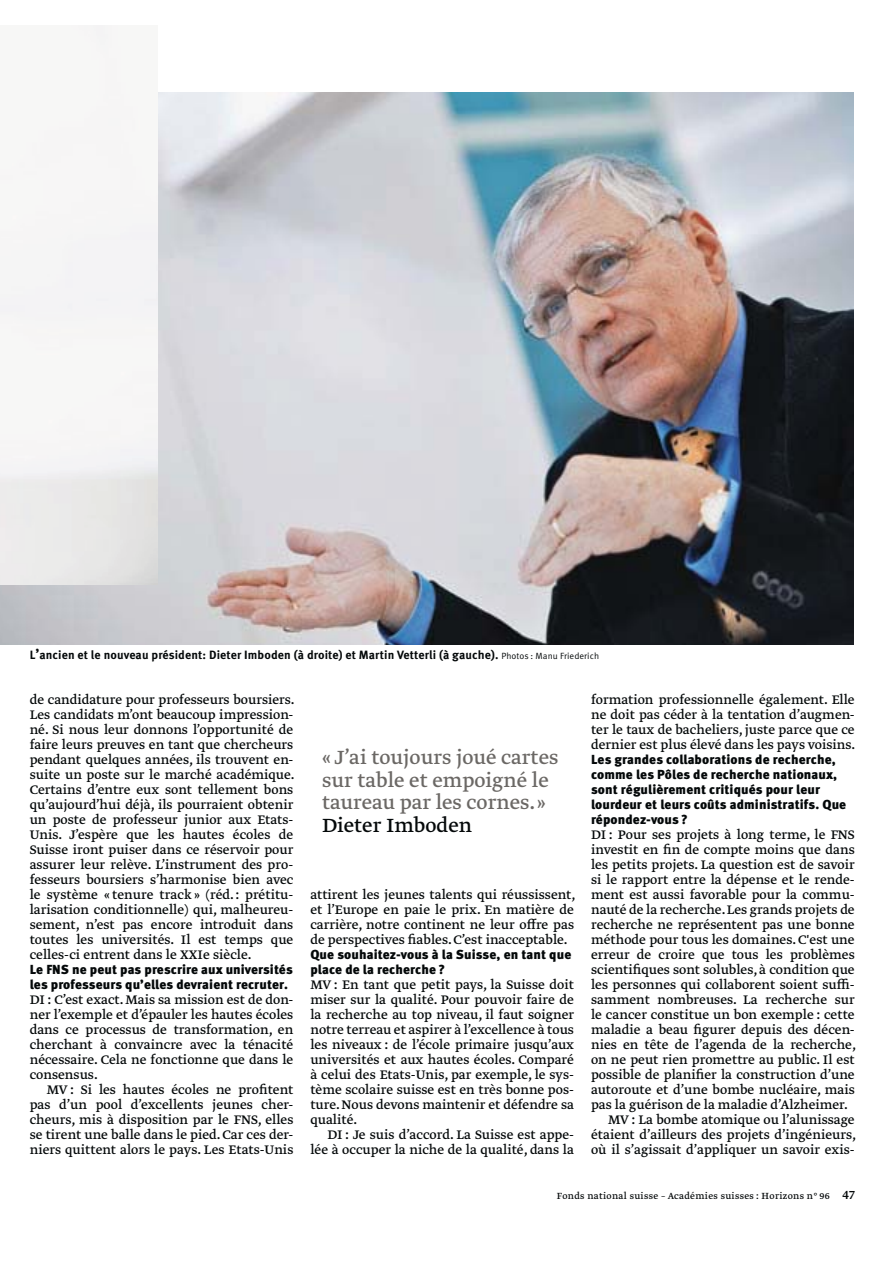
<style>
.page{position:relative;width:893px;height:1263px;background:#fff}
.page>*{position:absolute;margin:0;border:0;box-sizing:border-box;transform-origin:0 0}
.t1{font:22.5px/22.5px "Greta Text Std";color:#6b6865}
.t2{font:22.5px "Greta Text Std";color:#040809}
.t3{font:14.7px/15px "Greta Text Std";color:#040809;text-align:justify}
.t4{font:900 13.2px/15px "Meta OT";letter-spacing:.005em;color:#040809}
.t5{font:700 12px "Meta OT";letter-spacing:.01em;color:#040809}
.t6{font:10.5px "Greta Text Std";letter-spacing:.03em;color:#040809}
.s1{font-size:14.7px}
.s2{font-family:"Meta OT Norm";font-weight:400;font-size:9px}
</style>
<div class="page">
<img style="left:0;top:93px;width:853px;height:551px">
<img style="left:0;top:26px;width:158px;height:558px">
<p class="t5" style="left:30px;top:651px;width:571px">L<span class="s1">’</span>ancien et le nouveau président: Dieter Imboden (à droite) et Martin Vetterli (à gauche). <span class="s2">Photos : Manu Friederich</span></p>
<p class="t3" style="left:30px;top:693px;width:267px">de candidature pour professeurs boursiers.<br>Les candidats m’ont beaucoup impression&shy;né. Si nous leur donnons l’opportunité de faire leurs preuves en tant que chercheurs pendant quelques années, ils trouvent en&shy;suite un poste sur le marché académique.<br>Certains d’entre eux sont tellement bons qu’aujourd’hui déjà, ils pourraient obtenir un poste de professeur junior aux Etats-Unis. J’espère que les hautes écoles de Suisse iront puiser dans ce réservoir pour assurer leur relève. L’instrument des pro&shy;fesseurs boursiers s’harmonise bien avec le système « tenure track » (réd. : prétitu&shy;larisation conditionnelle) qui, malheureu&shy;sement, n’est pas encore introduit dans toutes les universités. Il est temps que celles-ci entrent dans le XXIe siècle.</p>
<p class="t4" style="left:30px;top:963px;width:265px">Le FNS ne peut pas prescrire aux universités les professeurs qu’elles devraient recruter.</p>
<p class="t3" style="left:30px;top:993px;width:265px">DI : C’est exact. Mais sa mission est de don&shy;ner l’exemple et d’épauler les hautes écoles dans ce processus de transformation, en cherchant à convaincre avec la ténacité nécessaire. Cela ne fonctionne que dans le consensus.</p>
<p class="t3" style="left:30px;top:1083px;width:265px;text-indent:17px">MV : Si les hautes écoles ne profitent pas d’un pool d’excellents jeunes cher&shy;cheurs, mis à disposition par le FNS, elles se tirent une balle dans le pied. Car ces der&shy;niers quittent alors le pays. Les Etats-Unis</p>
<p class="t3" style="left:591px;top:693px;width:266px">formation professionnelle également. Elle ne doit pas céder à la tentation d’augmen&shy;ter le taux de bacheliers, juste parce que ce dernier est plus élevé dans les pays voisins.</p>
<p class="t4" style="left:591px;top:753px;width:257px">Les grandes collaborations de recherche, comme les Pôles de recherche nationaux, sont régulièrement critiqués pour leur lourdeur et leurs coûts administratifs. Que répondez-vous ?</p>
<p class="t3" style="left:591px;top:828px;width:265px">DI : Pour ses projets à long terme, le FNS</p>
<p class="t3" style="left:591px;top:843px;width:265px">investit en fin de compte moins que dans</p>
<p class="t3" style="left:591px;top:858px;width:265px">les petits projets. La question est de savoir</p>
<p class="t3" style="left:591px;top:873px;width:265px">si le rapport entre la dépense et le rende-</p>
<p class="t3" style="left:591px;top:888px;width:265px">ment est aussi favorable pour la commu-</p>
<p class="t3" style="left:591px;top:903px;width:265px">nauté de la recherche. Les grands projets de</p>
<p class="t3" style="left:591px;top:918px;width:265px">recherche ne représentent pas une bonne</p>
<p class="t3" style="left:591px;top:933px;width:265px">méthode pour tous les domaines. C'est une</p>
<p class="t3" style="left:591px;top:948px;width:265px">erreur de croire que tous les problèmes</p>
<p class="t3" style="left:591px;top:963px;width:265px">scientifiques sont solubles, à condition que</p>
<p class="t3" style="left:591px;top:978px;width:265px">les personnes qui collaborent soient suffi-</p>
<p class="t3" style="left:591px;top:993px;width:265px">samment nombreuses. La recherche sur</p>
<p class="t3" style="left:591px;top:1008px;width:265px">le cancer constitue un bon exemple : cette</p>
<p class="t3" style="left:591px;top:1023px;width:265px">maladie a beau figurer depuis des décen-</p>
<p class="t3" style="left:591px;top:1038px;width:267px">nies en tête de l’agenda de la recherche,</p>
<p class="t3" style="left:591px;top:1053px;width:265px">on ne peut rien promettre au public. Il est</p>
<p class="t3" style="left:591px;top:1068px;width:265px">possible de planifier la construction d’une</p>
<p class="t3" style="left:591px;top:1083px;width:265px">autoroute et d’une bombe nucléaire, mais</p>
<p class="t3" style="left:591px;top:1098px;width:258px">pas la guérison de la maladie d’Alzheimer.</p>
<p class="t3" style="left:608px;top:1113px;width:248px">MV : La bombe atomique ou l’alunissage</p>
<p class="t3" style="left:591px;top:1128px;width:267px">étaient d’ailleurs des projets d’ingénieurs,</p>
<p class="t3" style="left:591px;top:1143px;width:265px">où il s’agissait d’appliquer un savoir exis-</p>
<p class="t6" style="left:557px;top:1192px;width:299px">Fonds national suisse – Académies suisses : Horizons n° 96 <span class="s1">47</span></p>
<h1 class="t1" style="left:322px;top:747px;width:238px">« J’ai toujours joué cartes sur table et empoigné le taureau par les cornes. »</h1>
<h1 class="t2" style="left:322px;top:816px;width:152px">Dieter Imboden</h1>
<p class="t3" style="left:310px;top:888px;width:267px">attirent les jeunes talents qui réussissent, et l’Europe en paie le prix. En matière de carrière, notre continent ne leur offre pas de perspectives fiables. C’est inacceptable.</p>
<p class="t4" style="left:310px;top:948px;width:262px">Que souhaitez-vous à la Suisse, en tant que place de la recherche ?</p>
<p class="t3" style="left:310px;top:978px;width:265px">MV : En tant que petit pays, la Suisse doit miser sur la qualité. Pour pouvoir faire de la recherche au top niveau, il faut soigner notre terreau et aspirer à l’excellence à tous les niveaux : de l’école primaire jusqu’aux universités et aux hautes écoles. Comparé à celui des Etats-Unis, par exemple, le sys&shy;tème scolaire suisse est en très bonne pos&shy;ture. Nous devons maintenir et défendre sa qualité.</p>
<p class="t3" style="left:310px;top:1128px;width:265px;text-align:right">DI : Je suis d’accord. La Suisse est appe&shy;lée à occuper la niche de la qualité, dans la</p>
</div>
